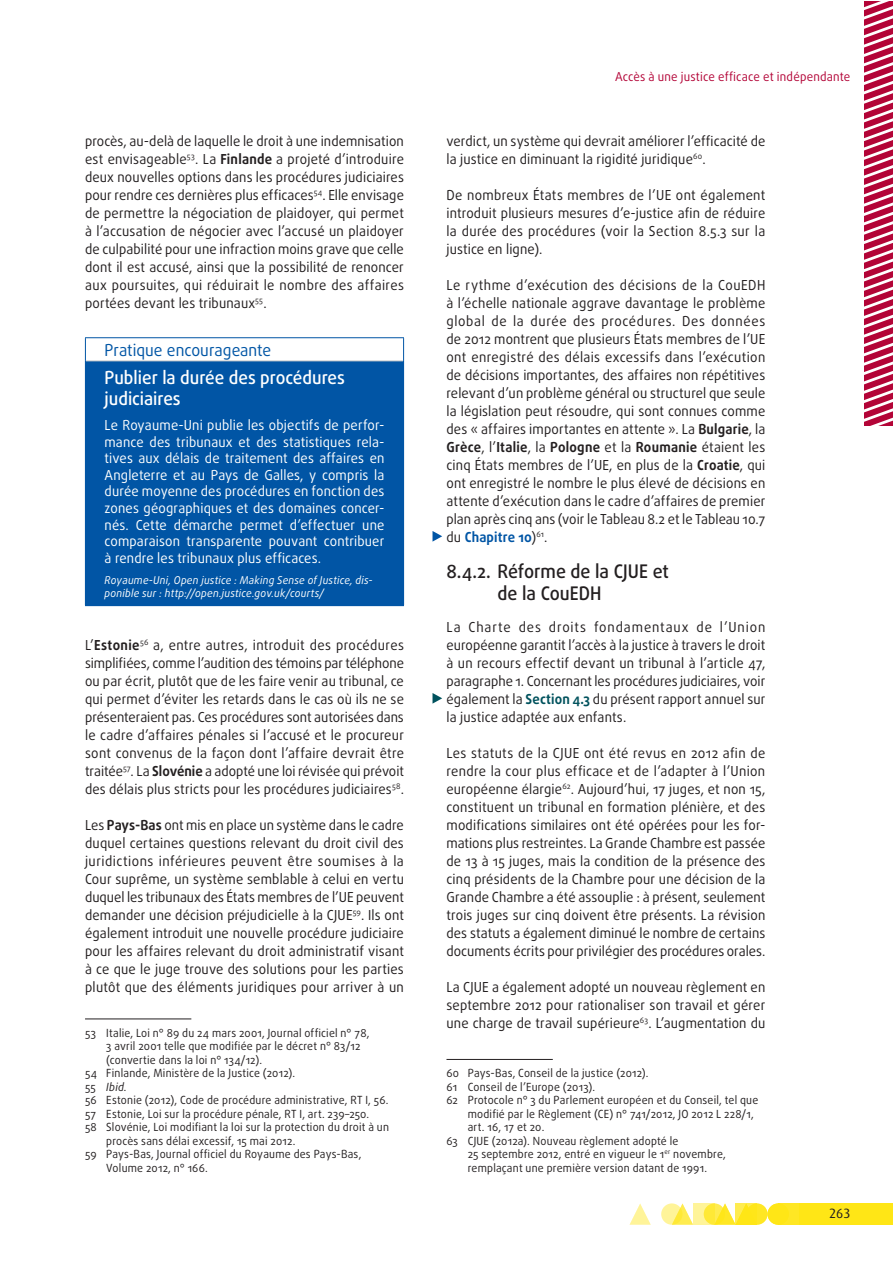
<style>
.page{position:relative;width:893px;height:1263px;background:#fff}
.page>*{position:absolute;margin:0;border:0;box-sizing:border-box;transform-origin:0 0}
.t1{font:500 18.75px/22.5px "Daxline Pro";color:#231f20;scale:.95 1}
.t2{font:500 18px/21.6px "Daxline Pro";color:#fff;scale:.95 1}
.t3{font:16.5px "Daxline Pro";color:#0155a5;scale:.95 1}
.t4{font:13.8px/18px "Daxline Pro";letter-spacing:.01em;color:#231f20;text-align:justify;scale:.95 1}
.t5{font:13.8px/16.5px "Daxline Pro";letter-spacing:.01em;color:#fff;text-align:justify;scale:.95 1}
.t6{font:13.5px "Dax";color:#231f20}
.t7{font:12.3px "Daxline Pro";letter-spacing:.015em;color:#b30437;scale:.95 1}
.t8{font:11.25px "Daxline Pro";letter-spacing:.02em;color:#231f20;scale:.95 1}
.t9{font:italic 11.25px "Daxline Pro";color:#231f20;scale:.95 1}
.t10{font:italic 10.8px/12.9px "Daxline Pro";letter-spacing:.02em;color:#fff;scale:.95 1}
.s1{font-weight:700}
.s2{font-style:normal}
.s3{font-weight:700;color:#0155a5}
.s4{font-weight:700;color:#00525d}
</style>
<div class="page">
<div style="left:799px;top:1203px;width:93px;height:22px;background:#ffe616"></div>
<div style="left:746px;top:1203px;width:21px;height:22px;background:#ffe724;border-radius:50%"></div>
<div style="left:778px;top:1203px;width:21px;height:22px;background:#ffe724"></div>
<svg style="left:675px;top:1203px;width:18px;height:22px"></svg>
<svg style="left:629px;top:1203px;width:22px;height:22px"></svg>
<div style="left:767px;top:1203px;width:22px;height:22px;background:#ffe616;border-radius:50%"></div>
<svg style="left:718px;top:1203px;width:18px;height:22px"></svg>
<svg style="left:704px;top:1203px;width:21px;height:22px"></svg>
<svg style="left:661px;top:1203px;width:21px;height:22px"></svg>
<svg style="left:736px;top:1203px;width:21px;height:22px"></svg>
<svg style="left:693px;top:1203px;width:21px;height:22px"></svg>
<svg style="left:864px;top:1px;width:28px;height:424px"></svg>
<div style="left:85px;top:361px;width:319px;height:245px;background:#0155a5"></div>
<hr style="left:86px;top:360px;width:317px;height:1px;background:#c7c8ca">
<hr style="left:85px;top:337px;width:319px;height:1px;background:#0155a5">
<svg style="left:85px;top:338px;width:1px;height:23px"></svg>
<svg style="left:403px;top:338px;width:1px;height:23px"></svg>
<hr style="left:85px;top:1018px;width:106px;height:1px;background:#231f20">
<hr style="left:446px;top:1059px;width:107px;height:1px;background:#231f20">
<svg style="left:432px;top:531px;width:10px;height:11px"></svg>
<svg style="left:432px;top:693px;width:10px;height:11px"></svg>
<p class="t4" style="left:85px;top:132px;width:337px">procès, au-delà de laquelle le droit à une indemnisation est envisageable<sup>53</sup>. La <span class="s1">Finlande</span> a projeté d’introduire deux nouvelles options dans les procédures judiciaires pour rendre ces dernières plus efficaces<sup>54</sup>. Elle envisage de permettre la négociation de plaidoyer, qui permet à l’accusation de négocier avec l’accusé un plaidoyer de culpabilité pour une infraction moins grave que celle dont il est accusé, ainsi que la possibilité de renoncer aux poursuites, qui réduirait le nombre des affaires portées devant les tribunaux<sup>55</sup>.</p>
<p class="t3" style="left:105px;top:339px;width:177px">Pratique encourageante</p>
<h2 class="t2" style="left:105px;top:366px;width:255px">Publier la durée des procédures judiciaires</h2>
<p class="t5" style="left:105px;top:417px;width:296px">Le Royaume-Uni publie les objectifs de perfor&shy;mance des tribunaux et des statistiques rela&shy;tives aux délais de traitement des affaires en Angleterre et au Pays de Galles, y compris la durée moyenne des procédures en fonction des zones géographiques et des domaines concer&shy;nés. Cette démarche permet d’effectuer une comparaison transparente pouvant contribuer à rendre les tribunaux plus efficaces.</p>
<p class="t10" style="left:105px;top:574px;width:284px">Royaume-Uni, Open justice : Making Sense of Justice, dis&shy;ponible sur : http://open.justice.gov.uk/courts/</p>
<p class="t4" style="left:85px;top:636px;width:337px">L’<span class="s1">Estonie</span><sup>56</sup> a, entre autres, introduit des procédures simplifiées, comme l’audition des témoins par téléphone ou par écrit, plutôt que de les faire venir au tribunal, ce qui permet d’éviter les retards dans le cas où ils ne se présenteraient pas. Ces procédures sont autorisées dans le cadre d’affaires pénales si l’accusé et le procureur sont convenus de la façon dont l’affaire devrait être traitée<sup>57</sup>. La <span class="s1">Slovénie</span> a adopté une loi révisée qui prévoit des délais plus stricts pour les procédures judiciaires<sup>58</sup>.</p>
<p class="t4" style="left:85px;top:816px;width:337px">Les <span class="s1">Pays-Bas</span> ont mis en place un système dans le cadre duquel certaines questions relevant du droit civil des juridictions inférieures peuvent être soumises à la Cour suprême, un système semblable à celui en vertu duquel les tribunaux des États membres de l’UE peuvent demander une décision préjudicielle à la CJUE<sup>59</sup>. Ils ont également introduit une nouvelle procédure judiciaire pour les affaires relevant du droit administratif visant à ce que le juge trouve des solutions pour les parties plutôt que des éléments juridiques pour arriver à un</p>
<p class="t8" style="left:85px;top:1025px;width:301px">53 Italie, Loi n° 89 du 24 mars 2001, Journal officiel n° 78,</p>
<p class="t8" style="left:106px;top:1039px;width:269px">3 avril 2001 telle que modifiée par le décret n° 83/12</p>
<p class="t8" style="left:106px;top:1052px;width:165px">(convertie dans la loi n° 134/12).</p>
<p class="t8" style="left:85px;top:1066px;width:223px">54 Finlande, Ministère de la Justice (2012).</p>
<p class="t9" style="left:85px;top:1079px;width:46px"><span class="s2">55</span> Ibid.</p>
<p class="t8" style="left:85px;top:1093px;width:321px">56 Estonie (2012), Code de procédure administrative, RT I, 56.</p>
<p class="t8" style="left:85px;top:1106px;width:301px">57 Estonie, Loi sur la procédure pénale, RT I, art. 239–250.</p>
<p class="t8" style="left:85px;top:1120px;width:321px">58 Slovénie, Loi modifiant la loi sur la protection du droit à un</p>
<p class="t8" style="left:106px;top:1133px;width:201px">procès sans délai excessif, 15 mai 2012.</p>
<p class="t8" style="left:85px;top:1147px;width:292px">59 Pays-Bas, Journal officiel du Royaume des Pays-Bas,</p>
<p class="t8" style="left:106px;top:1160px;width:108px">Volume 2012, n° 166.</p>
<p class="t7" style="left:615px;top:68px;width:249px">Accès à une justice efficace et indépendante</p>
<p class="t4" style="left:446px;top:132px;width:337px">verdict, un système qui devrait améliorer l’efficacité de la justice en diminuant la rigidité juridique<sup>60</sup>.</p>
<p class="t4" style="left:446px;top:186px;width:337px">De nombreux États membres de l’UE ont également introduit plusieurs mesures d’e-justice afin de réduire la durée des procédures (voir la Section 8.5.3 sur la justice en ligne).</p>
<p class="t4" style="left:446px;top:276px;width:337px">Le rythme d’exécution des décisions de la CouEDH à l’échelle nationale aggrave davantage le problème global de la durée des procédures. Des données de 2012 montrent que plusieurs États membres de l’UE ont enregistré des délais excessifs dans l’exécution de décisions importantes, des affaires non répétitives relevant d’un problème général ou structurel que seule la législation peut résoudre, qui sont connues comme des « affaires importantes en attente ». La <span class="s1">Bulgarie</span>, la <span class="s1">Grèce</span>, l’<span class="s1">Italie</span>, la <span class="s1">Pologne</span> et la <span class="s1">Roumanie</span> étaient les cinq États membres de l’UE, en plus de la <span class="s1">Croatie</span>, qui ont enregistré le nombre le plus élevé de décisions en attente d’exécution dans le cadre d’affaires de premier plan après cinq ans (voir le Tableau 8.2 et le Tableau 10.7 du <span class="s3">Chapitre 10</span>)<sup>61</sup>.</p>
<h1 class="t1" style="left:497px;top:560px;width:182px;text-indent:-51px">8.4.2. Réforme de la CJUE et de la CouEDH</h1>
<p class="t4" style="left:446px;top:618px;width:337px">La Charte des droits fondamentaux de l’Union européenne garantit l’accès à la justice à travers le droit à un recours effectif devant un tribunal à l’article 47, paragraphe 1. Concernant les procédures judiciaires, voir également la <span class="s4">Section 4.3</span> du présent rapport annuel sur la justice adaptée aux enfants.</p>
<p class="t4" style="left:446px;top:744px;width:337px">Les statuts de la CJUE ont été revus en 2012 afin de rendre la cour plus efficace et de l’adapter à l’Union européenne élargie<sup>62</sup>. Aujourd’hui, 17 juges, et non 15, constituent un tribunal en formation plénière, et des modifications similaires ont été opérées pour les for&shy;mations plus restreintes. La Grande Chambre est passée de 13 à 15 juges, mais la condition de la présence des cinq présidents de la Chambre pour une décision de la Grande Chambre a été assouplie : à présent, seulement trois juges sur cinq doivent être présents. La révision des statuts a également diminué le nombre de certains documents écrits pour privilégier des procédures orales.</p>
<p class="t4" style="left:446px;top:978px;width:337px">La CJUE a également adopté un nouveau règlement en septembre 2012 pour rationaliser son travail et gérer une charge de travail supérieure<sup>63</sup>. L’augmentation du</p>
<p class="t8" style="left:446px;top:1066px;width:214px">60 Pays-Bas, Conseil de la justice (2012).</p>
<p class="t8" style="left:446px;top:1079px;width:158px">61 Conseil de l’Europe (2013).</p>
<p class="t8" style="left:446px;top:1093px;width:330px">62 Protocole n° 3 du Parlement européen et du Conseil, tel que</p>
<p class="t8" style="left:468px;top:1106px;width:302px">modifié par le Règlement (CE) n° 741/2012, JO 2012 L 228/1,</p>
<p class="t8" style="left:468px;top:1120px;width:82px">art. 16, 17 et 20.</p>
<p class="t8" style="left:446px;top:1133px;width:246px">63 CJUE (2012a). Nouveau règlement adopté le</p>
<p class="t8" style="left:468px;top:1147px;width:273px">25 septembre 2012, entré en vigueur le 1<sup>er</sup> novembre,</p>
<p class="t8" style="left:468px;top:1160px;width:253px">remplaçant une première version datant de 1991.</p>
<p class="t6" style="left:829px;top:1206px;width:23px">263</p>
<p class="t6" style="left:829px;top:1210px;width:23px">263</p>
</div>
